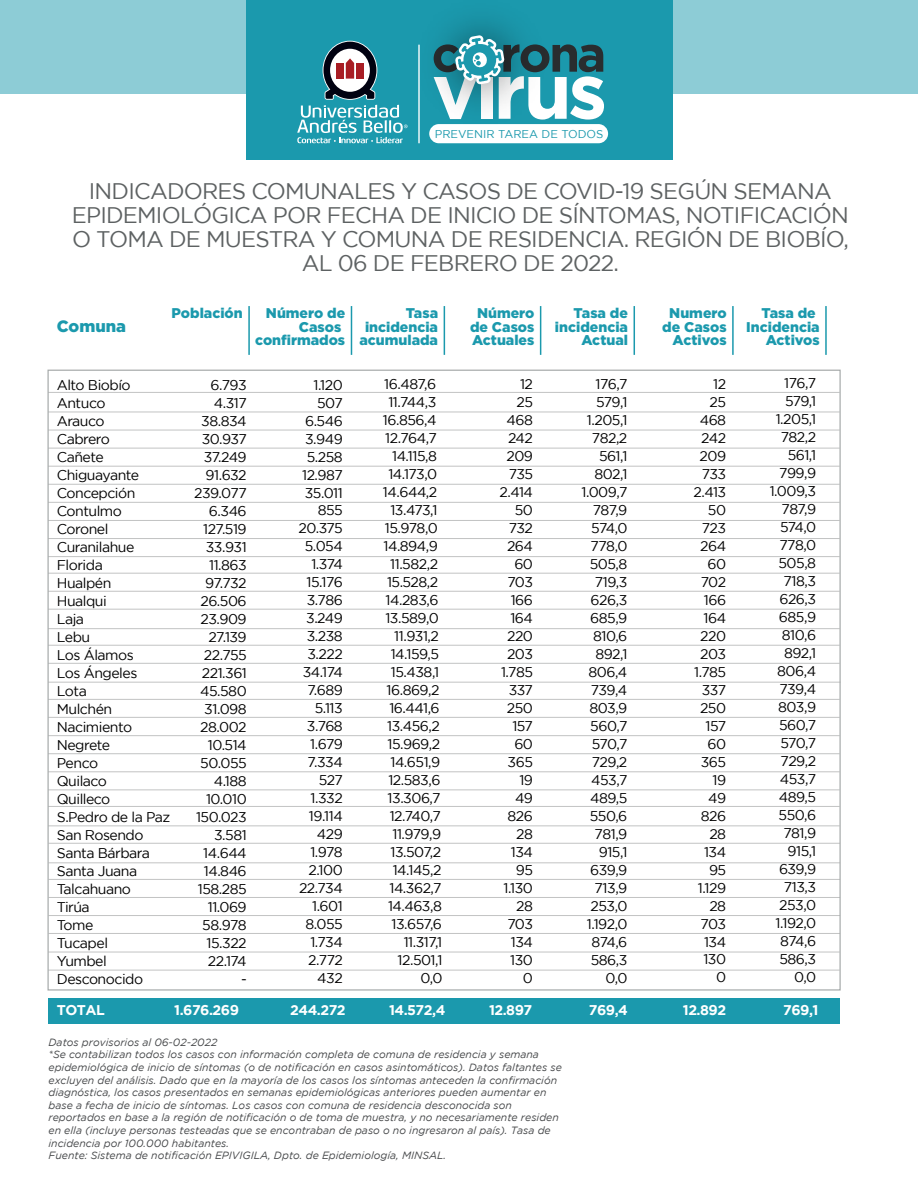
<style>
.page{position:relative;width:918px;height:1188px;background:#fff}
.page>*{position:absolute;margin:0;border:0;box-sizing:border-box;transform-origin:0 0}
.t1{font:22.5px/24px "Gotham";letter-spacing:-.035em;color:#5d6162;text-align:center}
.t2{font:900 16.5px "Gotham";color:#1b99ad}
.t3{font:14.1px/18px "Gotham";letter-spacing:-.035em;color:#000001;text-align:right}
.t4{font:900 14.1px/13.5px "Gotham";color:#1b99ad;text-align:right}
.t5{font:700 14.1px "Gotham";letter-spacing:-.035em;color:#fff}
.t6{font:11.4px "Gotham";color:#1b99ad}
.t7{font:italic 10.5px/12.6px "Gotham";color:#454749}
</style>
<div class="page">
<div style="left:48px;top:998px;width:792px;height:25px;background:#1b99ad"></div>
<div style="left:0;top:0;width:918px;height:94px;background:#8dccd6"></div>
<div style="left:246px;top:0;width:426px;height:159px;background:#1b99ad"></div>
<div style="left:429px;top:124px;width:179px;height:19px;background:#fff;border-radius:10px"></div>
<img style="left:418px;top:21px;width:142px;height:120px">
<svg style="left:434px;top:35px;width:170px;height:85px"></svg>
<svg style="left:297px;top:41px;width:111px;height:102px"></svg>
<hr style="left:418px;top:45px;width:2px;height:98px;background:#fff">
<hr style="left:48px;top:392px;width:792px;height:1px;background:#c2c3c3">
<hr style="left:48px;top:412px;width:792px;height:1px;background:#c2c3c3">
<hr style="left:48px;top:430px;width:792px;height:1px;background:#c2c3c3">
<hr style="left:48px;top:448px;width:792px;height:1px;background:#c2c3c3">
<hr style="left:48px;top:466px;width:792px;height:1px;background:#c2c3c3">
<hr style="left:48px;top:484px;width:792px;height:1px;background:#c2c3c3">
<hr style="left:48px;top:502px;width:792px;height:1px;background:#c2c3c3">
<hr style="left:48px;top:520px;width:792px;height:1px;background:#c2c3c3">
<hr style="left:48px;top:538px;width:792px;height:1px;background:#c2c3c3">
<hr style="left:48px;top:573px;width:792px;height:1px;background:#c2c3c3">
<hr style="left:48px;top:591px;width:792px;height:1px;background:#c2c3c3">
<hr style="left:48px;top:609px;width:792px;height:1px;background:#c2c3c3">
<hr style="left:48px;top:556px;width:792px;height:1px;background:#c2c3c3">
<hr style="left:48px;top:628px;width:792px;height:1px;background:#c2c3c3">
<hr style="left:48px;top:645px;width:792px;height:1px;background:#c2c3c3">
<hr style="left:48px;top:699px;width:792px;height:1px;background:#c2c3c3">
<hr style="left:48px;top:682px;width:793px;height:1px;background:#c2c3c3">
<hr style="left:48px;top:717px;width:792px;height:1px;background:#c2c3c3">
<hr style="left:48px;top:663px;width:792px;height:1px;background:#c2c3c3">
<hr style="left:48px;top:735px;width:792px;height:1px;background:#c2c3c3">
<hr style="left:48px;top:753px;width:792px;height:1px;background:#c2c3c3">
<hr style="left:48px;top:789px;width:792px;height:1px;background:#c2c3c3">
<hr style="left:48px;top:806px;width:792px;height:1px;background:#c2c3c3">
<hr style="left:48px;top:825px;width:792px;height:1px;background:#c2c3c3">
<hr style="left:48px;top:771px;width:792px;height:1px;background:#c2c3c3">
<hr style="left:49px;top:843px;width:791px;height:1px;background:#c2c3c3">
<hr style="left:49px;top:862px;width:791px;height:1px;background:#c2c3c3">
<hr style="left:49px;top:897px;width:791px;height:1px;background:#c2c3c3">
<hr style="left:49px;top:915px;width:791px;height:1px;background:#c2c3c3">
<hr style="left:49px;top:933px;width:791px;height:1px;background:#c2c3c3">
<hr style="left:49px;top:879px;width:791px;height:1px;background:#c2c3c3">
<hr style="left:48px;top:952px;width:792px;height:1px;background:#c2c3c3">
<hr style="left:48px;top:970px;width:792px;height:1px;background:#c2c3c3">
<hr style="left:351px;top:306px;width:1px;height:49px;background:#1b99ad">
<hr style="left:248px;top:306px;width:2px;height:49px;background:#1b99ad">
<hr style="left:444px;top:306px;width:1px;height:49px;background:#1b99ad">
<hr style="left:540px;top:306px;width:1px;height:49px;background:#1b99ad">
<hr style="left:634px;top:306px;width:1px;height:49px;background:#1b99ad">
<hr style="left:732px;top:306px;width:2px;height:49px;background:#1b99ad">
<hr style="left:825px;top:306px;width:2px;height:49px;background:#1b99ad">
<p class="t6" style="left:435px;top:127px;width:170px">PREVENIR TAREA DE TODOS</p>
<h1 class="t1" style="left:72px;top:179px;width:779px">INDICADORES COMUNALES Y CASOS DE COVID-19 SEGÚN SEMANA EPIDEMIOLÓGICA POR FECHA DE INICIO DE SÍNTOMAS, NOTIFICACIÓN O TOMA DE MUESTRA Y COMUNA DE RESIDENCIA. REGIÓN DE BIOBÍO, AL 06 DE FEBRERO DE 2022.</h1>
<p class="t2" style="left:57px;top:317px;width:71px">Comuna</p>
<p class="t4" style="left:172px;top:306px;width:73px">Población</p>
<p class="t4" style="left:359px;top:306px;width:80px">Tasa incidencia acumulada</p>
<p class="t4" style="left:470px;top:306px;width:66px;text-align:center">Número de Casos<br>Actuales</p>
<p class="t4" style="left:555px;top:306px;width:75px">Tasa de incidencia<br>Actual</p>
<p class="t4" style="left:662px;top:306px;width:66px">Numero de Casos<br>Activos</p>
<p class="t4" style="left:746px;top:306px;width:75px">Tasa de<br>Incidencia<br>Activos</p>
<p class="t4" style="left:255px;top:306px;width:92px">Número de<br>Casos confirmados</p>
<p class="t3" style="left:57px;top:376px;width:115px;text-align:left">Alto Biobío<br>Antuco<br>Arauco<br>Cabrero<br>Cañete<br>Chiguayante<br>Concepción<br>Contulmo<br>Coronel<br>Curanilahue<br>Florida<br>Hualpén<br>Hualqui<br>Laja<br>Lebu<br>Los Álamos<br>Los Ángeles<br>Lota<br>Mulchén<br>Nacimiento<br>Negrete<br>Penco<br>Quilaco<br>Quilleco<br>S.Pedro de la Paz<br>San Rosendo<br>Santa Bárbara<br>Santa Juana<br>Talcahuano<br>Tirúa<br>Tome<br>Tucapel<br>Yumbel<br>Desconocido</p>
<p class="t3" style="left:194px;top:376px;width:54px">6.793<br>4.317<br>38.834<br>30.937<br>37.249<br>91.632<br>239.077<br>6.346<br>127.519<br>33.931<br>11.863<br>97.732<br>26.506<br>23.909<br>27.139<br>22.755<br>221.361<br>45.580<br>31.098<br>28.002<br>10.514<br>50.055<br>4.188<br>10.010<br>150.023<br>3.581<br>14.644<br>14.846<br>158.285<br>11.069<br>58.978<br>15.322<br>22.174<br>-</p>
<p class="t3" style="left:299px;top:375px;width:46px">1.120<br>507<br>6.546<br>3.949<br>5.258<br>12.987<br>35.011<br>855<br>20.375<br>5.054<br>1.374<br>15.176<br>3.786<br>3.249<br>3.238<br>3.222<br>34.174<br>7.689<br>5.113<br>3.768<br>1.679<br>7.334<br>527<br>1.332<br>19.114<br>429<br>1.978<br>2.100<br>22.734<br>1.601<br>8.055<br>1.734<br>2.772<br>432</p>
<p class="t3" style="left:384px;top:375px;width:53px">16.487,6</p>
<p class="t3" style="left:388px;top:393px;width:50px">11.744,3</p>
<p class="t3" style="left:383px;top:411px;width:55px">16.856,4</p>
<p class="t3" style="left:385px;top:429px;width:53px">12.764,7</p>
<p class="t3" style="left:392px;top:447px;width:46px">14.115,8</p>
<p class="t3" style="left:388px;top:465px;width:50px">14.173,0</p>
<p class="t3" style="left:383px;top:483px;width:56px">14.644,2</p>
<p class="t3" style="left:390px;top:501px;width:49px">13.473,1</p>
<p class="t3" style="left:385px;top:519px;width:54px">15.978,0</p>
<p class="t3" style="left:384px;top:537px;width:56px">14.894,9</p>
<p class="t3" style="left:390px;top:555px;width:49px">11.582,2</p>
<p class="t3" style="left:387px;top:573px;width:53px">15.528,2</p>
<p class="t3" style="left:386px;top:591px;width:55px">14.283,6</p>
<p class="t3" style="left:385px;top:609px;width:55px">13.589,0</p>
<p class="t3" style="left:394px;top:627px;width:46px">11.931,2</p>
<p class="t3" style="left:391px;top:645px;width:50px">14.159,5</p>
<p class="t3" style="left:391px;top:663px;width:50px">15.438,1</p>
<p class="t3" style="left:387px;top:681px;width:54px">16.869,2</p>
<p class="t3" style="left:389px;top:699px;width:52px">16.441,6</p>
<p class="t3" style="left:387px;top:717px;width:54px">13.456,2</p>
<p class="t3" style="left:388px;top:735px;width:54px">15.969,2</p>
<p class="t3" style="left:390px;top:753px;width:51px">14.651,9</p>
<p class="t3" style="left:388px;top:771px;width:54px">12.583,6</p>
<p class="t3" style="left:388px;top:789px;width:55px">13.306,7</p>
<p class="t3" style="left:390px;top:807px;width:53px">12.740,7</p>
<p class="t3" style="left:392px;top:825px;width:50px">11.979,9</p>
<p class="t3" style="left:390px;top:843px;width:52px">13.507,2</p>
<p class="t3" style="left:393px;top:861px;width:50px">14.145,2</p>
<p class="t3" style="left:389px;top:879px;width:54px">14.362,7</p>
<p class="t3" style="left:388px;top:897px;width:55px">14.463,8</p>
<p class="t3" style="left:392px;top:915px;width:52px">13.657,6</p>
<p class="t3" style="left:404px;top:933px;width:40px">11.317,1</p>
<p class="t3" style="left:398px;top:951px;width:46px">12.501,1</p>
<p class="t3" style="left:421px;top:969px;width:24px">0,0</p>
<p class="t3" style="left:499px;top:375px;width:35px">12<br>25<br>468<br>242<br>209<br>735<br>2.414<br>50<br>732<br>264<br>60<br>703<br>166<br>164<br>220<br>203<br>1.785<br>337<br>250<br>157<br>60<br>365<br>19<br>49<br>826<br>28<br>134<br>95<br>1.130<br>28<br>703<br>134<br>130<br>0</p>
<p class="t3" style="left:581px;top:375px;width:47px">176,7<br>579,1<br>1.205,1<br>782,2<br>561,1<br>802,1<br>1.009,7<br>787,9<br>574,0<br>778,0<br>505,8<br>719,3<br>626,3<br>685,9<br>810,6<br>892,1<br>806,4<br>739,4<br>803,9<br>560,7<br>570,7<br>729,2<br>453,7<br>489,5<br>550,6<br>781,9<br>915,1<br>639,9<br>713,9<br>253,0<br>1.192,0<br>874,6<br>586,3<br>0,0</p>
<p class="t3" style="left:693px;top:374px;width:34px">12<br>25<br>468<br>242<br>209<br>733<br>2.413<br>50<br>723<br>264<br>60<br>702<br>166<br>164<br>220<br>203<br>1.785<br>337<br>250<br>157<br>60<br>365<br>19<br>49<br>826<br>28<br>134<br>95<br>1.129<br>28<br>703<br>134<br>130<br>0</p>
<p class="t3" style="left:770px;top:374px;width:48px">176,7<br>579,1<br>1.205,1<br>782,2<br>561,1<br>799,9<br>1.009,3<br>787,9<br>574,0<br>778,0<br>505,8<br>718,3<br>626,3<br>685,9<br>810,6<br>892,1<br>806,4<br>739,4<br>803,9<br>560,7<br>570,7<br>729,2<br>453,7<br>489,5<br>550,6<br>781,9<br>915,1<br>639,9<br>713,3<br>253,0<br>1.192,0<br>874,6<br>586,3<br>0,0</p>
<p class="t5" style="left:57px;top:1002px;width:50px">TOTAL</p>
<p class="t5" style="left:174px;top:1002px;width:66px">1.676.269</p>
<p class="t5" style="left:290px;top:1002px;width:57px">244.272</p>
<p class="t5" style="left:389px;top:1002px;width:58px">14.572,4</p>
<p class="t5" style="left:489px;top:1002px;width:45px">12.897</p>
<p class="t5" style="left:589px;top:1002px;width:41px">769,4</p>
<p class="t5" style="left:683px;top:1002px;width:45px">12.892</p>
<p class="t5" style="left:783px;top:1002px;width:37px">769,1</p>
<p class="t7" style="left:49px;top:1036px;width:515px">Datos provisorios al 06-02-2022<br>*Se contabilizan todos los casos con información completa de comuna de residencia y semana epidemiológica de inicio de síntomas (o de notificación en casos asintomáticos). Datos faltantes se excluyen del análisis. Dado que en la mayoría de los casos los síntomas anteceden la confirmación diagnóstica, los casos presentados en semanas epidemiológicas anteriores pueden aumentar en base a fecha de inicio de síntomas. Los casos con comuna de residencia desconocida son reportados en base a la región de notificación o de toma de muestra, y no necesariamente residen en ella (incluye personas testeadas que se encontraban de paso o no ingresaron al país). Tasa de incidencia por 100.000 habitantes.<br>Fuente: Sistema de notificación EPIVIGILA, Dpto. de Epidemiología, MINSAL.</p>
</div>
